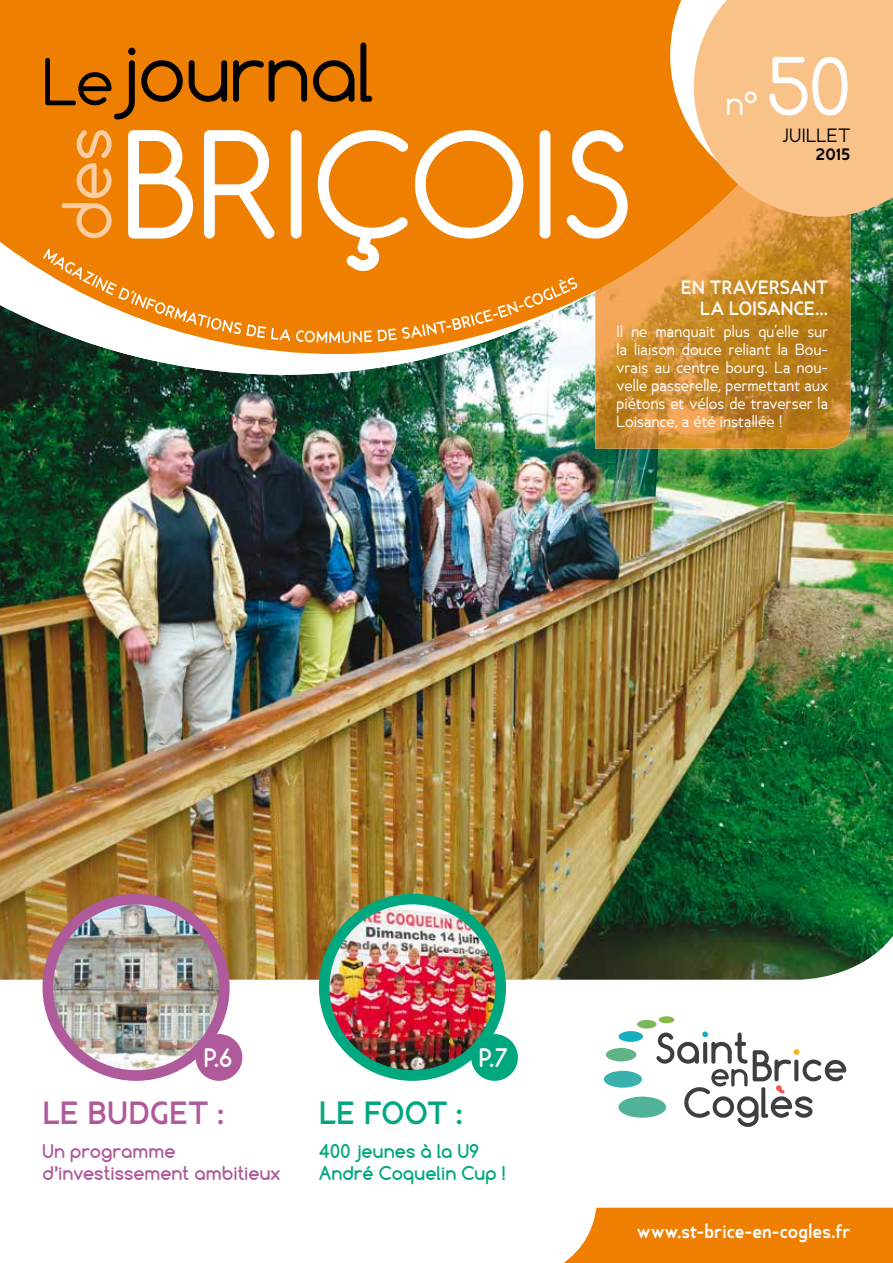
<style>
.page{position:relative;width:893px;height:1263px;background:#fff}
.page>*{position:absolute;margin:0;border:0;box-sizing:border-box;transform-origin:0 0}
.t1{font:75px "Comfortaa";color:#fff}
.t2{font:700 30px "Ancillary";letter-spacing:.015em;color:#af5a9a}
.t3{font:700 30px "Ancillary";letter-spacing:-.01em;color:#00a77f}
.t4{font:30px "Comfortaa";color:#fff}
.t5{font:700 24px "Comfortaa";color:#fff}
.t6{font:700 18px/21.6px "Comfortaa";letter-spacing:.005em;color:#af5a9a}
.t7{font:700 18px/21.6px "Comfortaa";letter-spacing:.01em;color:#00a77f}
.t8{font:700 18px/21.6px "Ancillary";letter-spacing:.005em;color:#fff;text-align:right;scale:.96 1}
.t9{font:700 18px "Ancillary";letter-spacing:.005em;color:#fff}
.t10{font:18px "Ancillary";letter-spacing:.015em;color:#000}
.t11{font:700 18px "Ancillary";color:#000}
.t12{font:15px/18px "Ancillary";letter-spacing:.005em;color:#fff;text-align:justify}
</style>
<div class="page">
<img style="left:0;top:375px;width:893px;height:605px">
<img style="left:0;top:354px;width:893px;height:21px">
<svg style="left:0;top:0;width:893px;height:354px;background:#dd8518"></svg>
<img style="left:595px;top:291px;width:255px;height:158px">
<svg style="left:45px;top:43px;width:327px;height:77px;background:#c16700"></svg>
<svg style="left:128px;top:130px;width:467px;height:141px;fill:#ee7f00"></svg>
<svg style="left:62px;top:130px;width:50px;height:108px;background:#f1962f"></svg>
<svg style="left:595px;top:0;width:298px;height:291px;background:#e8a759"></svg>
<img style="left:319px;top:894px;width:187px;height:187px">
<img style="left:43px;top:894px;width:187px;height:187px">
<div style="left:471px;top:1034px;width:47px;height:47px;background:#00a77f;border-radius:50%"></div>
<div style="left:196px;top:1034px;width:46px;height:47px;background:#af5a9a;border-radius:50%"></div>
<svg style="left:563px;top:1208px;width:330px;height:55px;background:#ef8711"></svg>
<svg style="left:43px;top:248px;width:535px;height:95px;fill:#ee7f00"></svg>
<div style="left:659px;top:1016px;width:15px;height:7px;background:#85b93f;border-radius:50%"></div>
<div style="left:619px;top:1031px;width:24px;height:11px;background:#16afbf;border-radius:50%"></div>
<div style="left:606px;top:1048px;width:30px;height:13px;background:#60b486;border-radius:50%"></div>
<div style="left:604px;top:1071px;width:38px;height:17px;background:#3ab1ad;border-radius:50%"></div>
<div style="left:618px;top:1096px;width:48px;height:22px;background:#50b29a;border-radius:50%"></div>
<div style="left:637px;top:1020px;width:19px;height:8px;background:#7ab85a;border-radius:50%"></div>
<svg style="left:656px;top:1031px;width:190px;height:96px"></svg>
<h2 class="t4" style="left:726px;top:85px;width:33px">n°</h2>
<h1 class="t1" style="left:767px;top:39px;width:85px">50</h1>
<p class="t10" style="left:782px;top:124px;width:70px">JUILLET</p>
<p class="t11" style="left:816px;top:142px;width:36px">2015</p>
<p class="t8" style="left:681px;top:276px;width:155px">EN TRAVERSANT<br>LA LOISANCE...</p>
<p class="t12" style="left:617px;top:323px;width:213px">Il ne manquait plus qu’elle sur la liaison douce reliant la Bou&shy;vrais au centre bourg. La nou&shy;velle passerelle, permettant aux piétons et vélos de traverser la Loisance, a été installée !</p>
<h3 class="t5" style="left:204px;top:1042px;width:30px">P.6</h3>
<h3 class="t5" style="left:479px;top:1042px;width:30px">P.7</h3>
<h2 class="t2" style="left:43px;top:1093px;width:182px">LE BUDGET :</h2>
<p class="t6" style="left:43px;top:1140px;width:239px">Un programme d’investissement ambitieux</p>
<h2 class="t3" style="left:319px;top:1093px;width:145px">LE FOOT :</h2>
<p class="t7" style="left:319px;top:1140px;width:188px">400 jeunes à la U9<br>André Coquelin Cup !</p>
<p class="t9" style="left:637px;top:1219px;width:215px">www.st-brice-en-cogles.fr</p>
</div>
